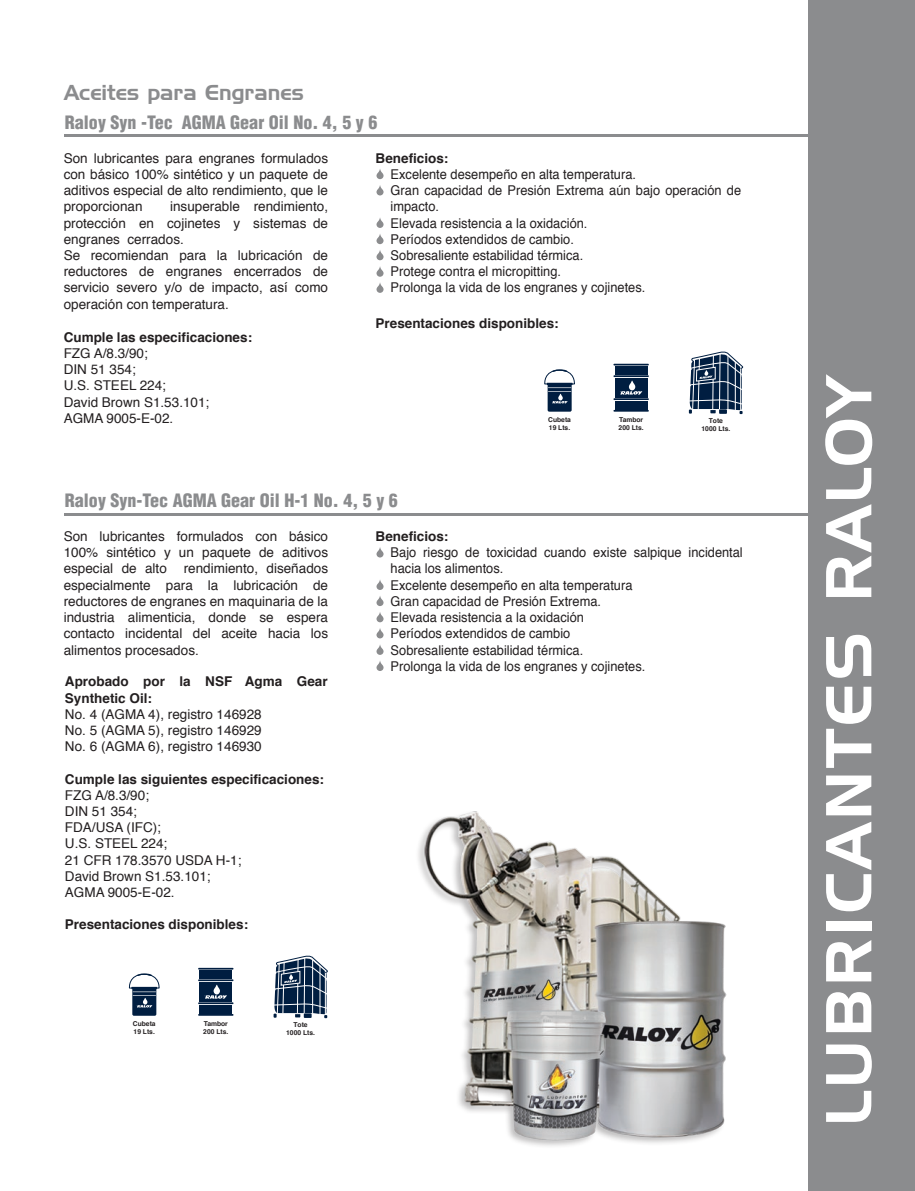
<style>
.page{position:relative;width:915px;height:1191px;background:#fff}
.page>*{position:absolute;margin:0;border:0;box-sizing:border-box;transform-origin:0 0}
.t1{font:63px "Handel Gothic BT";letter-spacing:.05em;color:#fff}
.t2{font:21px "Handel Gothic BT";color:#8b8c8e}
.t3{font:900 condensed 18px "Helvetica";color:#8b8c8e}
.t4{font:13.5px/16.2px "Helvetica";color:#231f20}
.t5{font:13.5px/16.2px "Helvetica";color:#231f20;scale:.95 1}
.t6{font:700 13.5px/16.2px "Helvetica";color:#231f20}
.t7{font:700 6.75px/8.1px "Helvetica";color:#231f20}
</style>
<div class="page">
<hr style="left:64px;top:134px;width:744px;height:3px;background:#8b8c8e">
<svg style="left:376px;top:169px;width:7px;height:10px"></svg>
<svg style="left:376px;top:185px;width:7px;height:10px"></svg>
<svg style="left:376px;top:218px;width:7px;height:10px"></svg>
<svg style="left:376px;top:234px;width:7px;height:10px"></svg>
<svg style="left:376px;top:250px;width:7px;height:10px"></svg>
<svg style="left:376px;top:266px;width:7px;height:27px"></svg>
<svg style="left:544px;top:369px;width:31px;height:43px"></svg>
<hr style="left:613px;top:364px;width:35px;height:1px;background:#001e41">
<hr style="left:613px;top:375px;width:35px;height:2px;background:#001e41">
<hr style="left:613px;top:398px;width:35px;height:2px;background:#001e41">
<hr style="left:613px;top:410px;width:35px;height:2px;background:#001e41">
<div style="left:614px;top:366px;width:33px;height:8px;background:#001e41"></div>
<div style="left:614px;top:378px;width:33px;height:19px;background:#001e41"></div>
<div style="left:614px;top:401px;width:33px;height:8px;background:#001e41"></div>
<svg style="left:620px;top:381px;width:22px;height:13px"></svg>
<svg style="left:688px;top:351px;width:55px;height:63px"></svg>
<hr style="left:64px;top:512px;width:744px;height:3px;background:#8b8c8e">
<svg style="left:376px;top:547px;width:7px;height:10px"></svg>
<svg style="left:376px;top:580px;width:7px;height:26px"></svg>
<svg style="left:376px;top:612px;width:7px;height:10px"></svg>
<svg style="left:376px;top:628px;width:7px;height:10px"></svg>
<svg style="left:376px;top:645px;width:7px;height:26px"></svg>
<svg style="left:128px;top:973px;width:32px;height:42px"></svg>
<hr style="left:198px;top:967px;width:35px;height:2px;background:#001e41">
<hr style="left:198px;top:979px;width:35px;height:2px;background:#001e41">
<hr style="left:198px;top:1002px;width:35px;height:2px;background:#001e41">
<hr style="left:198px;top:1014px;width:35px;height:1px;background:#001e41">
<div style="left:199px;top:970px;width:33px;height:8px;background:#001e41"></div>
<div style="left:199px;top:982px;width:33px;height:19px;background:#001e41"></div>
<div style="left:199px;top:1005px;width:33px;height:8px;background:#001e41"></div>
<svg style="left:204px;top:984px;width:23px;height:14px"></svg>
<svg style="left:273px;top:955px;width:55px;height:63px"></svg>
<div style="left:808px;top:0;width:106px;height:1191px;background:#8b8c8e"></div>
<img style="left:418px;top:811px;width:309px;height:335px">
<h2 class="t2" style="left:64px;top:80px;width:241px">Aceites para Engranes</h2>
<h3 class="t3" style="left:65px;top:111px;width:314px">Raloy Syn -Tec AGMA Gear Oil No. 4, 5 y 6</h3>
<p class="t4" style="left:64px;top:150px;width:266px;text-align:justify">Son lubricantes para engranes formulados con básico 100% sintético y un paquete de aditivos especial de alto rendimiento, que le proporcionan</p>
<p class="t4" style="left:64px;top:199px;width:266px;text-indent:106px">insuperable rendimiento, protección en cojinetes y sistemas de engranes cerrados.<br>Se recomiendan para la lubricación de reductores de engranes encerrados de servicio severo y/o de impacto, así como operación con temperatura.</p>
<p class="t6" style="left:64px;top:329px;width:190px">Cumple las especificaciones:</p>
<p class="t4" style="left:64px;top:345px;width:147px">FZG A/8.3/90;<br>DIN 51 354;<br>U.S. STEEL 224;<br>David Brown S1.53.101;<br>AGMA 9005-E-02.</p>
<p class="t6" style="left:375px;top:150px;width:74px">Beneficios:</p>
<p class="t5" style="left:390px;top:166px;width:370px">Excelente desempeño en alta temperatura.<br>Gran capacidad de Presión Extrema aún bajo operación de impacto.<br>Elevada resistencia a la oxidación.<br>Períodos extendidos de cambio.<br>Sobresaliente estabilidad térmica.<br>Protege contra el micropitting.<br>Prolonga la vida de los engranes y cojinetes.</p>
<p class="t6" style="left:375px;top:316px;width:185px">Presentaciones disponibles:</p>
<p class="t7" style="left:548px;top:416px;width:24px">Cubeta<br>19 Lts.</p>
<p class="t7" style="left:618px;top:416px;width:27px">Tambor<br>200 Lts.</p>
<p class="t7" style="left:701px;top:416px;width:30px;text-align:center">Tote<br>1000 Lts.</p>
<h3 class="t3" style="left:65px;top:489px;width:334px">Raloy Syn-Tec AGMA Gear Oil H-1 No. 4, 5 y 6</h3>
<p class="t4" style="left:64px;top:528px;width:266px;text-align:justify">Son lubricantes formulados con básico 100% sintético y un paquete de aditivos especial de alto rendimiento, diseñados especialmente para la lubricación de reductores de engranes en maquinaria de la industria alimenticia, donde se espera contacto incidental del aceite hacia los alimentos procesados.</p>
<p class="t6" style="left:65px;top:673px;width:264px">Aprobado por la NSF Agma Gear<br>Synthetic Oil:</p>
<p class="t4" style="left:65px;top:706px;width:198px;text-align:justify">No. 4 (AGMA 4), registro 146928<br>No. 5 (AGMA 5), registro 146929<br>No. 6 (AGMA 6), registro 146930</p>
<p class="t6" style="left:65px;top:771px;width:260px">Cumple las siguientes especificaciones:</p>
<p class="t4" style="left:65px;top:787px;width:178px">FZG A/8.3/90;<br>DIN 51 354;<br>FDA/USA (IFC);<br>U.S. STEEL 224;<br>21 CFR 178.3570 USDA H-1;<br>David Brown S1.53.101;<br>AGMA 9005-E-02.</p>
<p class="t6" style="left:65px;top:916px;width:185px">Presentaciones disponibles:</p>
<p class="t7" style="left:133px;top:1020px;width:24px">Cubeta<br>19 Lts.</p>
<p class="t7" style="left:203px;top:1020px;width:27px">Tambor<br>200 Lts.</p>
<p class="t7" style="left:286px;top:1020px;width:30px;text-align:center">Tote<br>1000 Lts.</p>
<p class="t6" style="left:375px;top:528px;width:74px">Beneficios:</p>
<p class="t5" style="left:390px;top:545px;width:372px">Bajo riesgo de toxicidad cuando existe salpique incidental hacia los alimentos.<br>Excelente desempeño en alta temperatura<br>Gran capacidad de Presión Extrema.<br>Elevada resistencia a la oxidación<br>Períodos extendidos de cambio<br>Sobresaliente estabilidad térmica.<br>Prolonga la vida de los engranes y cojinetes.</p>
<h1 class="t1" style="left:810px;top:1125px;width:755px;rotate:-90deg">LUBRICANTES RALOY</h1>
</div>
